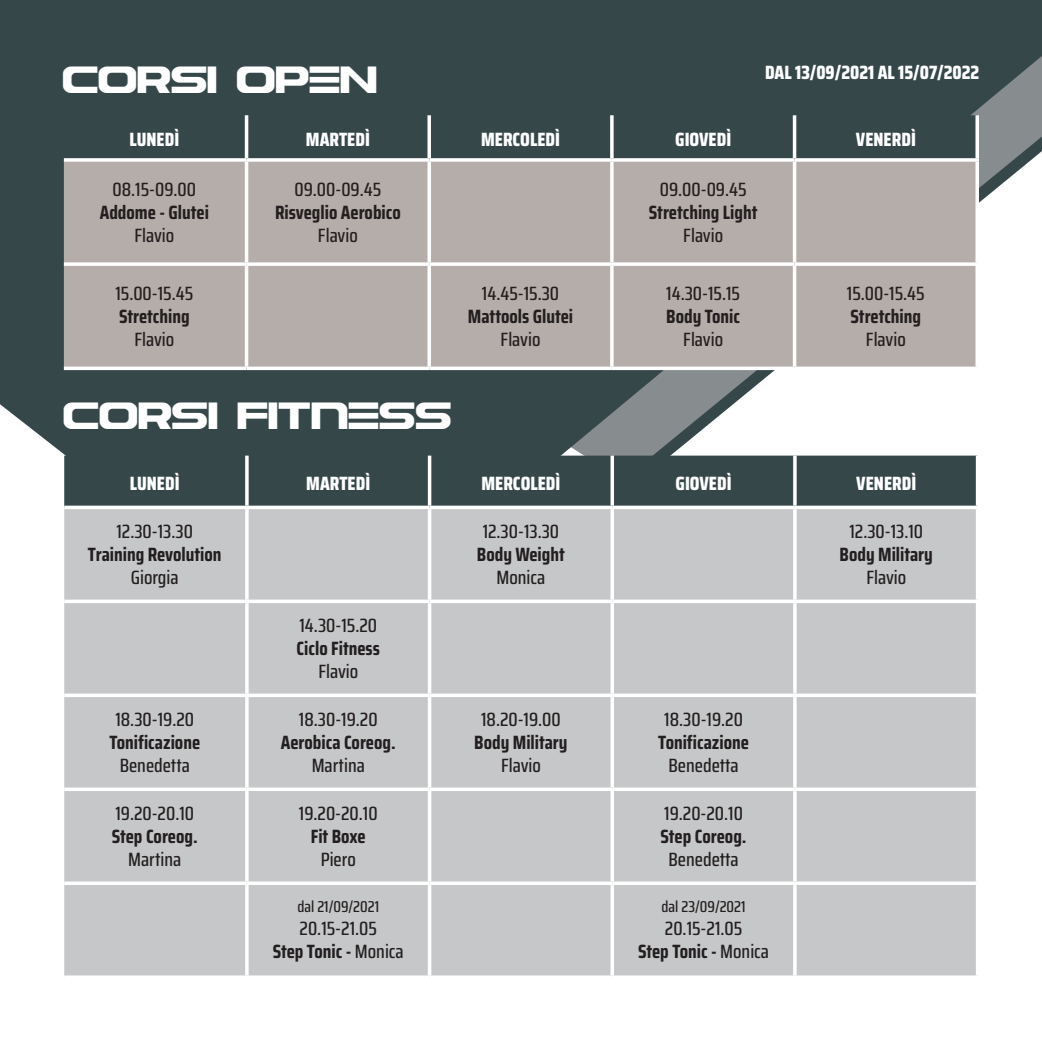
<style>
.page{position:relative;width:1042px;height:1042px;background:#fff}
.page>*{position:absolute;margin:0;border:0;box-sizing:border-box;transform-origin:0 0}
.t1{font:31.5px "Astera";color:#fff}
.t2{font:500 19.25px/23.1px "Saira Condensed";color:#231f20;text-align:center}
.t3{font:700 19.25px "Saira Condensed";color:#231f20}
.t4{font:800 19.25px "Saira Condensed";color:#fff}
.t5{font:500 15.75px "Saira Condensed";color:#231f20}
.s1{font-weight:700}
</style>
<div class="page">
<svg style="left:0;top:0;width:1042px;height:456px;fill:#364749"></svg>
<div style="left:64px;top:115px;width:911px;height:43px;background:#364749"></div>
<div style="left:64px;top:162px;width:911px;height:204px;background:#b5ada9"></div>
<svg style="left:64px;top:158px;width:182px;height:4px"></svg>
<svg style="left:246px;top:158px;width:183px;height:4px"></svg>
<svg style="left:429px;top:158px;width:183px;height:4px"></svg>
<svg style="left:612px;top:158px;width:182px;height:4px"></svg>
<svg style="left:794px;top:158px;width:185px;height:4px"></svg>
<svg style="left:64px;top:262px;width:182px;height:4px"></svg>
<svg style="left:246px;top:262px;width:183px;height:4px"></svg>
<svg style="left:429px;top:262px;width:183px;height:4px"></svg>
<svg style="left:612px;top:262px;width:182px;height:4px"></svg>
<svg style="left:794px;top:262px;width:185px;height:4px"></svg>
<svg style="left:64px;top:366px;width:182px;height:4px"></svg>
<svg style="left:246px;top:366px;width:183px;height:4px"></svg>
<svg style="left:429px;top:366px;width:183px;height:4px"></svg>
<svg style="left:612px;top:366px;width:182px;height:4px"></svg>
<svg style="left:794px;top:366px;width:185px;height:4px"></svg>
<hr style="left:245px;top:162px;width:3px;height:100px;background:#fff">
<svg style="left:427px;top:162px;width:4px;height:100px"></svg>
<hr style="left:610px;top:162px;width:3px;height:100px;background:#fff">
<hr style="left:793px;top:162px;width:3px;height:100px;background:#fff">
<svg style="left:975px;top:162px;width:4px;height:100px"></svg>
<hr style="left:245px;top:266px;width:3px;height:100px;background:#fff">
<svg style="left:427px;top:266px;width:4px;height:100px"></svg>
<hr style="left:610px;top:266px;width:3px;height:100px;background:#fff">
<hr style="left:793px;top:266px;width:3px;height:100px;background:#fff">
<svg style="left:975px;top:266px;width:4px;height:100px"></svg>
<hr style="left:245px;top:115px;width:3px;height:43px;background:#fff">
<svg style="left:427px;top:115px;width:4px;height:43px"></svg>
<hr style="left:610px;top:115px;width:3px;height:43px;background:#fff">
<hr style="left:793px;top:115px;width:3px;height:43px;background:#fff">
<svg style="left:975px;top:115px;width:4px;height:43px"></svg>
<div style="left:64px;top:456px;width:912px;height:50px;background:#364749"></div>
<div style="left:64px;top:509px;width:912px;height:466px;background:#c6c7c8"></div>
<svg style="left:64px;top:599px;width:183px;height:4px"></svg>
<svg style="left:247px;top:599px;width:182px;height:4px"></svg>
<svg style="left:429px;top:599px;width:183px;height:4px"></svg>
<svg style="left:612px;top:599px;width:183px;height:4px"></svg>
<svg style="left:795px;top:599px;width:182px;height:4px"></svg>
<svg style="left:64px;top:693px;width:183px;height:4px"></svg>
<svg style="left:247px;top:693px;width:182px;height:4px"></svg>
<svg style="left:429px;top:693px;width:183px;height:4px"></svg>
<svg style="left:612px;top:693px;width:183px;height:4px"></svg>
<svg style="left:795px;top:693px;width:182px;height:4px"></svg>
<svg style="left:64px;top:787px;width:183px;height:4px"></svg>
<svg style="left:247px;top:787px;width:182px;height:4px"></svg>
<svg style="left:429px;top:787px;width:183px;height:4px"></svg>
<svg style="left:612px;top:787px;width:183px;height:4px"></svg>
<svg style="left:795px;top:787px;width:182px;height:4px"></svg>
<svg style="left:64px;top:881px;width:183px;height:4px"></svg>
<svg style="left:247px;top:881px;width:182px;height:4px"></svg>
<svg style="left:429px;top:881px;width:183px;height:4px"></svg>
<svg style="left:612px;top:881px;width:183px;height:4px"></svg>
<svg style="left:795px;top:881px;width:182px;height:4px"></svg>
<svg style="left:64px;top:975px;width:183px;height:2px"></svg>
<svg style="left:247px;top:975px;width:182px;height:1px"></svg>
<svg style="left:429px;top:975px;width:183px;height:2px"></svg>
<svg style="left:612px;top:975px;width:183px;height:2px"></svg>
<svg style="left:795px;top:975px;width:182px;height:1px"></svg>
<hr style="left:245px;top:509px;width:4px;height:90px;background:#f6f6f6">
<hr style="left:428px;top:509px;width:3px;height:90px;background:#fff">
<svg style="left:610px;top:509px;width:4px;height:90px"></svg>
<hr style="left:793px;top:509px;width:3px;height:90px;background:#fff">
<hr style="left:245px;top:603px;width:4px;height:90px;background:#f7f7f7">
<hr style="left:428px;top:603px;width:3px;height:90px;background:#fff">
<svg style="left:610px;top:603px;width:4px;height:90px"></svg>
<hr style="left:793px;top:603px;width:3px;height:90px;background:#fff">
<hr style="left:245px;top:697px;width:4px;height:90px;background:#f7f7f7">
<hr style="left:428px;top:697px;width:3px;height:90px;background:#fff">
<svg style="left:610px;top:697px;width:4px;height:90px"></svg>
<hr style="left:793px;top:697px;width:3px;height:90px;background:#fff">
<svg style="left:245px;top:791px;width:4px;height:90px"></svg>
<hr style="left:428px;top:791px;width:3px;height:90px;background:#fff">
<svg style="left:610px;top:791px;width:4px;height:90px"></svg>
<hr style="left:793px;top:791px;width:3px;height:90px;background:#fff">
<svg style="left:245px;top:885px;width:4px;height:90px"></svg>
<hr style="left:428px;top:885px;width:3px;height:90px;background:#fff">
<svg style="left:610px;top:885px;width:4px;height:90px"></svg>
<hr style="left:793px;top:885px;width:3px;height:90px;background:#fff">
<svg style="left:245px;top:456px;width:4px;height:50px"></svg>
<hr style="left:428px;top:456px;width:3px;height:50px;background:#fff">
<svg style="left:610px;top:456px;width:4px;height:50px"></svg>
<hr style="left:793px;top:456px;width:3px;height:50px;background:#fff">
<p class="t4" style="left:765px;top:57px;width:216px">DAL 13/09/2021 AL 15/07/2022</p>
<h1 class="t1" style="left:63px;top:67px;width:316px">CORSI OPEN</h1>
<p class="t4" style="left:129px;top:125px;width:51px">LUNEDÌ</p>
<p class="t4" style="left:306px;top:125px;width:65px">MARTEDÌ</p>
<p class="t4" style="left:481px;top:125px;width:80px">MERCOLEDÌ</p>
<p class="t4" style="left:675px;top:125px;width:57px">GIOVEDÌ</p>
<p class="t4" style="left:856px;top:125px;width:61px">VENERDÌ</p>
<p class="t2" style="left:113px;top:177px;width:85px">08.15-09.00</p>
<p class="t3" style="left:100px;top:197px;width:111px">Addome - Glutei</p>
<p class="t2" style="left:134px;top:223px;width:41px">Flavio</p>
<p class="t2" style="left:294px;top:177px;width:88px">09.00-09.45</p>
<p class="t3" style="left:275px;top:197px;width:127px">Risveglio Aerobico</p>
<p class="t2" style="left:318px;top:223px;width:41px">Flavio</p>
<p class="t2" style="left:660px;top:177px;width:88px">09.00-09.45</p>
<p class="t3" style="left:649px;top:197px;width:110px">Stretching Light</p>
<p class="t2" style="left:683px;top:223px;width:41px">Flavio</p>
<p class="t2" style="left:115px;top:281px;width:79px">15.00-15.45</p>
<p class="t3" style="left:119px;top:302px;width:72px">Stretching</p>
<p class="t2" style="left:134px;top:328px;width:41px">Flavio</p>
<p class="t2" style="left:482px;top:281px;width:79px">14.45-15.30</p>
<p class="t3" style="left:468px;top:302px;width:107px">Mattools Glutei</p>
<p class="t2" style="left:500px;top:328px;width:41px">Flavio</p>
<h1 class="t1" style="left:64px;top:402px;width:390px">CORSI FITNESS</h1>
<p class="t2" style="left:666px;top:281px;width:75px">14.30-15.15</p>
<p class="t3" style="left:666px;top:302px;width:75px">Body Tonic</p>
<p class="t2" style="left:683px;top:328px;width:41px">Flavio</p>
<p class="t2" style="left:847px;top:281px;width:79px">15.00-15.45</p>
<p class="t3" style="left:850px;top:302px;width:72px">Stretching</p>
<p class="t2" style="left:866px;top:328px;width:41px">Flavio</p>
<p class="t4" style="left:130px;top:468px;width:51px">LUNEDÌ</p>
<p class="t4" style="left:306px;top:468px;width:65px">MARTEDÌ</p>
<p class="t4" style="left:481px;top:468px;width:80px">MERCOLEDÌ</p>
<p class="t4" style="left:675px;top:468px;width:57px">GIOVEDÌ</p>
<p class="t4" style="left:856px;top:468px;width:61px">VENERDÌ</p>
<p class="t2" style="left:116px;top:519px;width:78px">12.30-13.30</p>
<p class="t3" style="left:88px;top:540px;width:135px">Training Revolution</p>
<p class="t2" style="left:131px;top:566px;width:49px">Giorgia</p>
<p class="t2" style="left:483px;top:519px;width:78px">12.30-13.30</p>
<p class="t3" style="left:477px;top:540px;width:89px">Body Weight</p>
<p class="t2" style="left:496px;top:566px;width:50px">Monica</p>
<p class="t2" style="left:849px;top:519px;width:75px">12.30-13.10</p>
<p class="t3" style="left:839px;top:540px;width:95px">Body Military</p>
<p class="t2" style="left:866px;top:566px;width:41px">Flavio</p>
<p class="t2" style="left:115px;top:707px;width:80px">18.30-19.20</p>
<p class="t3" style="left:109px;top:728px;width:92px">Tonificazione</p>
<p class="t2" style="left:120px;top:753px;width:72px">Benedetta</p>
<p class="t2" style="left:115px;top:801px;width:80px">19.20-20.10</p>
<p class="t3" style="left:112px;top:822px;width:88px">Step Coreog.</p>
<p class="t2" style="left:128px;top:847px;width:55px">Martina</p>
<p class="t2" style="left:299px;top:613px;width:79px">14.30-15.20</p>
<p class="t3" style="left:297px;top:634px;width:85px">Ciclo Fitness</p>
<p class="t2" style="left:318px;top:660px;width:41px">Flavio</p>
<p class="t2" style="left:299px;top:707px;width:80px">18.30-19.20</p>
<p class="t3" style="left:281px;top:728px;width:116px">Aerobica Coreog.</p>
<p class="t2" style="left:312px;top:753px;width:55px">Martina</p>
<p class="t2" style="left:299px;top:801px;width:80px">19.20-20.10</p>
<p class="t3" style="left:311px;top:822px;width:56px">Fit Boxe</p>
<p class="t2" style="left:321px;top:847px;width:37px">Piero</p>
<p class="t5" style="left:297px;top:895px;width:83px">dal 21/09/2021</p>
<p class="t2" style="left:273px;top:916px;width:133px">20.15-21.05<br><span class="s1">Step Tonic -</span> Monica</p>
<p class="t2" style="left:481px;top:707px;width:81px">18.20-19.00</p>
<p class="t3" style="left:474px;top:728px;width:95px">Body Military</p>
<p class="t2" style="left:501px;top:753px;width:41px">Flavio</p>
<p class="t2" style="left:664px;top:707px;width:80px">18.30-19.20</p>
<p class="t3" style="left:658px;top:728px;width:92px">Tonificazione</p>
<p class="t2" style="left:668px;top:753px;width:72px">Benedetta</p>
<p class="t2" style="left:664px;top:801px;width:80px">19.20-20.10</p>
<p class="t3" style="left:660px;top:822px;width:88px">Step Coreog.</p>
<p class="t2" style="left:668px;top:847px;width:72px">Benedetta</p>
<p class="t5" style="left:661px;top:895px;width:86px">dal 23/09/2021</p>
<p class="t2" style="left:638px;top:916px;width:133px">20.15-21.05<br><span class="s1">Step Tonic -</span> Monica</p>
</div>
